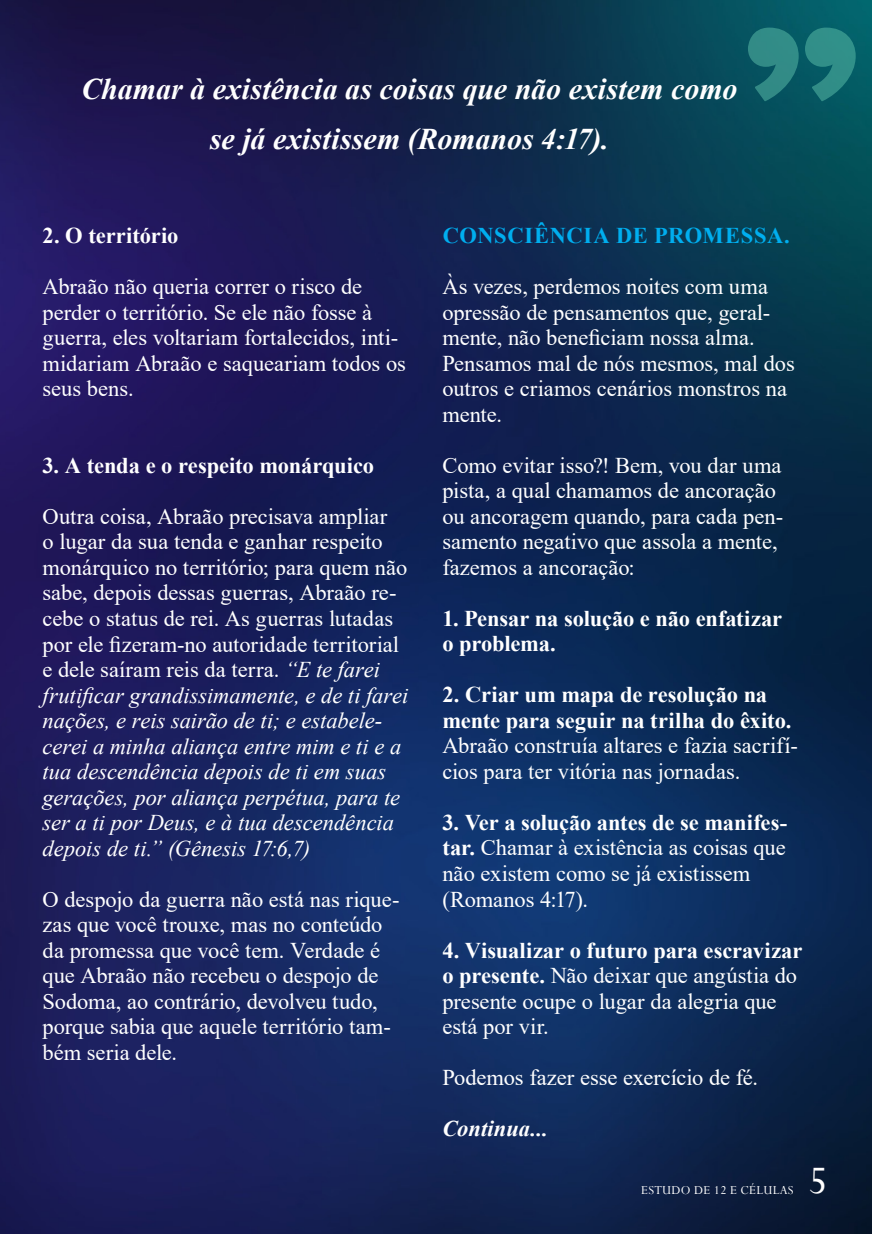
<style>
.page{position:relative;width:872px;height:1234px;background:#fff}
.page>*{position:absolute;margin:0;border:0;box-sizing:border-box;transform-origin:0 0}
.t1{font:217.5px "Peachy Keen JF";color:#60c3ad}
.t2{font:43.5px "Perpetua";color:#fff}
.t3{font:italic 700 30px/49.5px "Times New Roman";letter-spacing:.005em;color:#fff;text-align:center}
.t4{font:22.5px/25.5px "Times New Roman";color:#fff}
.t5{font:italic 22.5px/25.5px "Times New Roman";color:#fff}
.t6{font:700 22.5px/25.5px "Times New Roman";letter-spacing:-.005em;color:#fff}
.t7{font:700 22.5px "Times New Roman";letter-spacing:.025em;color:#00aeef}
.t8{font:italic 700 22.5px "Times New Roman";color:#fff}
.t9{font:13.5px "Perpetua";letter-spacing:.02em;color:#fff}
.s1{font-style:normal}
.s2{font-weight:700}
</style>
<div class="page">
<img style="left:0;top:0;width:872px;height:1233px">
<h3 class="t3" style="left:81px;top:64px;width:657px">Chamar à existência as coisas que não existem como se já existissem (Romanos 4:17).</h3>
<h1 class="t1" style="left:740px;top:-47px;width:122px">"</h1>
<p class="t6" style="left:43px;top:222px;width:137px">2. O território</p>
<p class="t4" style="left:43px;top:273px;width:365px">Abraão não queria correr o risco de perder o território. Se ele não fosse à guerra, eles voltariam fortalecidos, inti&shy;midariam Abraão e saqueariam todos os seus bens.</p>
<p class="t6" style="left:43px;top:452px;width:333px">3. A tenda e o respeito monárquico</p>
<p class="t5" style="left:43px;top:503px;width:367px"><span class="s1">Outra coisa, Abraão precisava ampliar<br>o lugar da sua tenda e ganhar respeito monárquico no território; para quem não sabe, depois dessas guerras, Abraão re&shy;cebe o status de rei. As guerras lutadas por ele fizeram-no autoridade territorial e dele saíram reis da terra.</span> “E te farei frutificar grandissimamente, e de ti farei nações, e reis sairão de ti; e estabele&shy;cerei a minha aliança entre mim e ti e a tua descendência depois de ti em suas gerações, por aliança perpétua, para te ser a ti por Deus, e à tua descendência depois de ti.” (Gênesis 17:6,7)</p>
<p class="t4" style="left:43px;top:885px;width:358px">O despojo da guerra não está nas rique&shy;zas que você trouxe, mas no conteúdo da promessa que você tem. Verdade é que Abraão não recebeu o despojo de Sodoma, ao contrário, devolveu tudo, porque sabia que aquele território tam&shy;bém seria dele.</p>
<p class="t7" style="left:443px;top:219px;width:348px">CONSCIÊNCIA DE PROMESSA.</p>
<p class="t4" style="left:442px;top:273px;width:354px">Às vezes, perdemos noites com uma opressão de pensamentos que, geral&shy;mente, não beneficiam nossa alma.<br>Pensamos mal de nós mesmos, mal dos outros e criamos cenários monstros na mente.</p>
<p class="t4" style="left:442px;top:451px;width:342px">Como evitar isso?! Bem, vou dar uma pista, a qual chamamos de ancoração ou ancoragem quando, para cada pen&shy;samento negativo que assola a mente, fazemos a ancoração:</p>
<p class="t6" style="left:442px;top:604px;width:341px">1. Pensar na solução e não enfatizar o problema.</p>
<p class="t6" style="left:442px;top:681px;width:350px">2. Criar um mapa de resolução na mente para seguir na trilha do êxito.</p>
<p class="t4" style="left:442px;top:732px;width:357px">Abraão construía altares e fazia sacrifí&shy;cios para ter vitória nas jornadas.</p>
<p class="t4" style="left:442px;top:808px;width:346px"><span class="s2">3. Ver a solução antes de se manifes&shy;tar.</span> Chamar à existência as coisas que não existem como se já existissem (Romanos 4:17).</p>
<p class="t4" style="left:442px;top:936px;width:361px"><span class="s2">4. Visualizar o futuro para escravizar o presente.</span> Não deixar que angústia do presente ocupe o lugar da alegria que está por vir.</p>
<p class="t4" style="left:442px;top:1063px;width:317px">Podemos fazer esse exercício de fé.</p>
<p class="t8" style="left:442px;top:1112px;width:107px">Continua...</p>
<p class="t9" style="left:641px;top:1181px;width:154px">ESTUDO DE 12 E CÉLULAS</p>
<h2 class="t2" style="left:808px;top:1152px;width:21px">5</h2>
</div>
